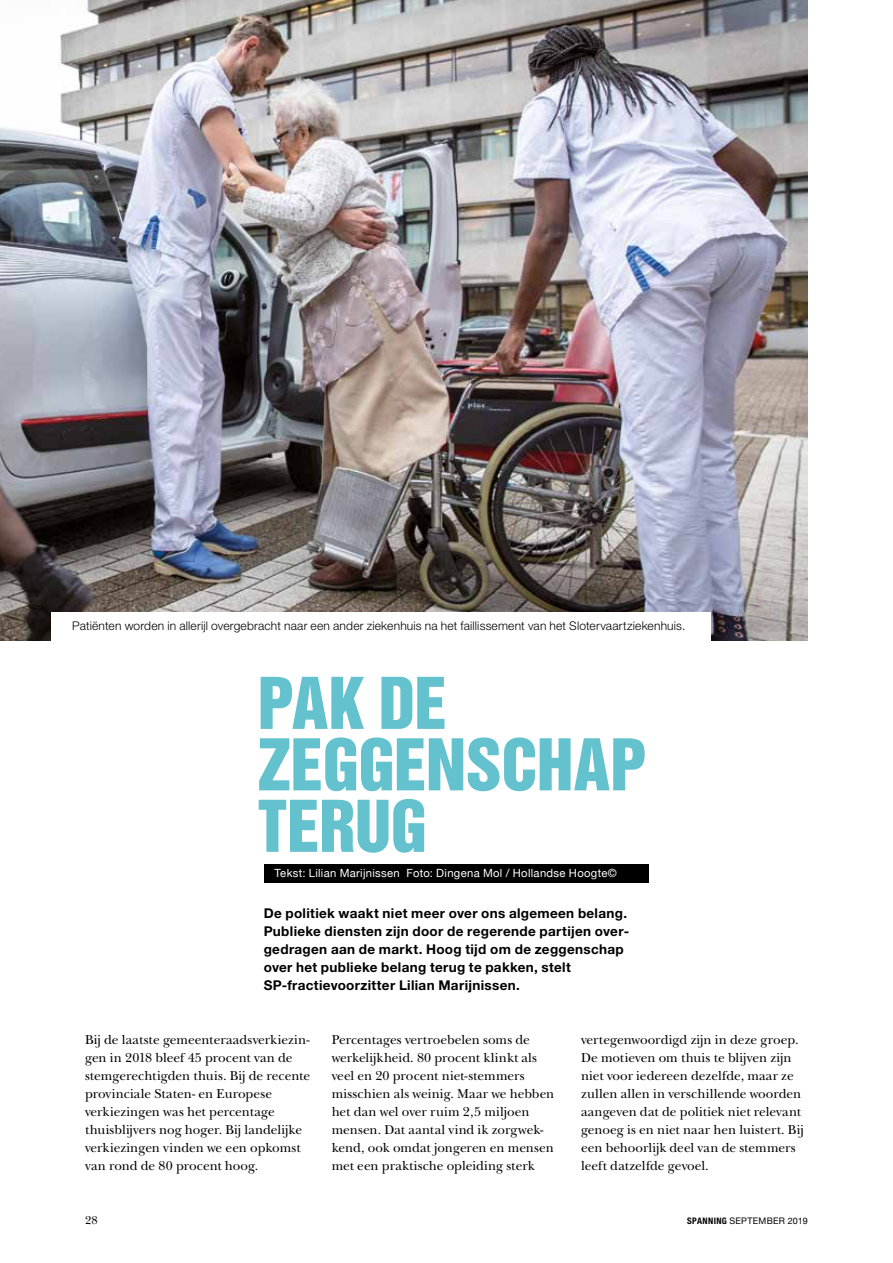
<style>
.page{position:relative;width:893px;height:1263px;background:#fff}
.page>*{position:absolute;margin:0;border:0;box-sizing:border-box;transform-origin:0 0}
.t1{font:65.25px/61.5px "Helvetica Inserat LT Std";letter-spacing:-.01em;color:#63c2ce}
.t2{font:13.5px/18px "New Baskerville Std";letter-spacing:-.005em;color:#000}
.t3{font:700 13.5px/18px "Helvetica Neue LT Std";letter-spacing:.025em;color:#000}
.t4{font:300 12px "Helvetica Neue LT Std";letter-spacing:.015em;color:#000}
.t5{font:12px "New Baskerville Std";color:#000}
.t6{font:11.25px "Helvetica Neue";letter-spacing:.03em;color:#fff}
.t7{font:9px "Helvetica Neue";letter-spacing:.025em;color:#000}
.s1{font-family:"Helvetica Neue LT Std";font-weight:700;font-stretch:condensed}
</style>
<div class="page">
<div style="left:264px;top:864px;width:385px;height:18px;background:#000"></div>
<img style="left:0;top:0;width:808px;height:640px">
<div style="left:51px;top:612px;width:659px;height:42px;background:#fff"></div>
<p class="t4" style="left:72px;top:618px;width:615px">Patiënten worden in allerijl overgebracht naar een ander ziekenhuis na het faillissement van het Slotervaartziekenhuis.</p>
<h1 class="t1" style="left:258px;top:674px;width:390px">PAK DE<br>ZEGGENSCHAP<br>TERUG</h1>
<p class="t6" style="left:274px;top:865px;width:344px">Tekst: Lilian Marijnissen Foto: Dingena Mol / Hollandse Hoogte©</p>
<p class="t3" style="left:264px;top:904px;width:367px">De politiek waakt niet meer over ons algemeen belang.<br>Publieke diensten zijn door de regerende partijen over&shy;gedragen aan de markt. Hoog tijd om de zeggenschap over het publieke belang terug te pakken, stelt SP-fractievoorzitter Lilian Marijnissen.</p>
<p class="t2" style="left:85px;top:1031px;width:227px">Bij de laatste gemeenteraadsverkiezin&shy;gen in 2018 bleef 45 procent van de stemgerechtigden thuis. Bij de recente provinciale Staten- en Europese verkiezingen was het percentage thuisblijvers nog hoger. Bij landelijke verkiezingen vinden we een opkomst van rond de 80 procent hoog.</p>
<p class="t2" style="left:332px;top:1031px;width:224px">Percentages vertroebelen soms de werkelijkheid. 80 procent klinkt als veel en 20 procent niet-stemmers misschien als weinig. Maar we hebben het dan wel over ruim 2,5 miljoen mensen. Dat aantal vind ik zorgwek&shy;kend, ook omdat jongeren en mensen met een praktische opleiding sterk</p>
<p class="t2" style="left:581px;top:1031px;width:224px">vertegenwoordigd zijn in deze groep.<br>De motieven om thuis te blijven zijn niet voor iedereen dezelfde, maar ze zullen allen in verschillende woorden aangeven dat de politiek niet relevant genoeg is en niet naar hen luistert. Bij een behoorlijk deel van de stemmers leeft datzelfde gevoel.</p>
<p class="t5" style="left:85px;top:1213px;width:14px">28</p>
<p class="t7" style="left:687px;top:1214px;width:122px"><span class="s1">SPANNING</span> SEPTEMBER 2019</p>
</div>
